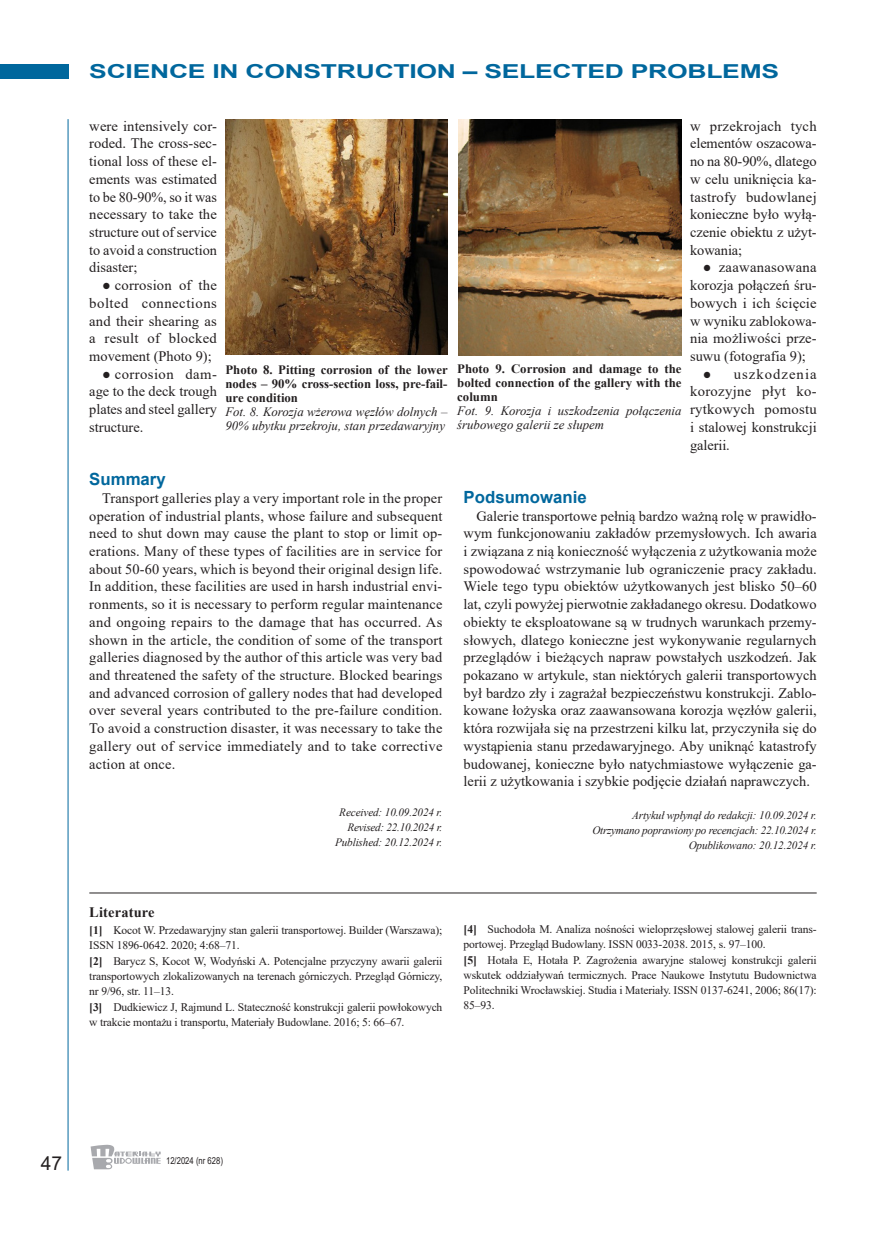
<style>
.page{position:relative;width:872px;height:1234px;background:#fff}
.page>*{position:absolute;margin:0;border:0;box-sizing:border-box;transform-origin:0 0}
.t1{font:700 19.2px "Arial";letter-spacing:-.01em;color:#00679d;scale:1.38 1}
.t2{font:19.2px "Arial";color:#231f20}
.SRODTYTUL{font:700 16.8px "Arial";color:#00679d}
.SRODTYTUL_ANG{font:700 16.8px "Arial";color:#00679d}
.BODY_2ND{font:14.4px/17.7px "Times New Roman";color:#231f20;text-align:justify}
.BODY_2ND_ANG{font:14.4px/17.7px "Times New Roman";letter-spacing:.015em;color:#231f20;text-align:justify}
.LITERATURA_SRODTYTUL_ENG{font:700 14.4px "Times New Roman";letter-spacing:.01em;color:#231f20}
.PODPIS_POD_RYS_ANGIELSKI{font:700 12.75px/14px "Times New Roman";color:#231f20;text-align:justify}
.OPIS_RYSUNKU_POLSKI{font:italic 12.75px/14px "Times New Roman";color:#231f20}
.LITERATURA_01{font:11.55px/15px "Times New Roman";letter-spacing:-.01em;color:#231f20}
.LITERATURA_PODPIS_REDAKCYJNY{font:italic 11.25px "Times New Roman";letter-spacing:-.02em;color:#231f20}
.literatura_tekst{font:italic 11.25px "Times New Roman";letter-spacing:-.01em;color:#231f20}
.t3{font:9.6px "Arial";color:#231f20;scale:.8 1}
.s1{font-weight:700}
</style>
<div class="page">
<div style="left:0;top:64px;width:68px;height:14px;background:#00679d"></div>
<hr style="left:68px;top:119px;width:1px;height:1051px;background:#00679d">
<svg style="left:91px;top:1144px;width:70px;height:24px"></svg>
<img style="left:225px;top:119px;width:222px;height:235px">
<img style="left:458px;top:120px;width:223px;height:235px">
<hr style="left:89px;top:892px;width:727px;height:1px;background:#231f20">
<h1 class="t1" style="left:89px;top:58px;width:501px">SCIENCE IN CONSTRUCTION – SELECTED PROBLEMS</h1>
<p class="BODY_2ND" style="left:89px;top:116px;width:129px">were intensively cor&shy;roded. The cross-sec&shy;tional loss of these el&shy;ements was estimated to be 80-90%, so it was necessary to take the structure out of service to avoid a construction disaster;</p>
<p class="BODY_2ND" style="left:89px;top:276px;width:129px;text-indent:13px">● corrosion of the bolted connections and their shearing as a result of blocked movement (Photo 9);</p>
<p class="BODY_2ND" style="left:89px;top:364px;width:129px;text-indent:13px">● corrosion dam&shy;age to the deck trough plates and steel gallery structure.</p>
<p class="PODPIS_POD_RYS_ANGIELSKI" style="left:225px;top:362px;width:224px">Photo 8. Pitting corrosion of the lower nodes – 90% cross-section loss, pre-fail&shy;ure condition</p>
<p class="OPIS_RYSUNKU_POLSKI" style="left:225px;top:404px;width:223px">Fot. 8. Korozja wżerowa węzłów dolnych –<br>90% ubytku przekroju, stan przedawaryjny</p>
<p class="SRODTYTUL_ANG" style="left:89px;top:467px;width:78px">Summary</p>
<p class="BODY_2ND_ANG" style="left:89px;top:488px;width:355px;text-indent:13px">Transport galleries play a very important role in the proper operation of industrial plants, whose failure and subsequent need to shut down may cause the plant to stop or limit op&shy;erations. Many of these types of facilities are in service for about 50-60 years, which is beyond their original design life.<br>In addition, these facilities are used in harsh industrial envi&shy;ronments, so it is necessary to perform regular maintenance and ongoing repairs to the damage that has occurred. As shown in the article, the condition of some of the transport galleries diagnosed by the author of this article was very bad and threatened the safety of the structure. Blocked bearings and advanced corrosion of gallery nodes that had developed over several years contributed to the pre-failure condition.<br>To avoid a construction disaster, it was necessary to take the gallery out of service immediately and to take corrective action at once.</p>
<p class="LITERATURA_PODPIS_REDAKCYJNY" style="left:339px;top:804px;width:105px">Received: 10.09.2024 r.</p>
<p class="LITERATURA_PODPIS_REDAKCYJNY" style="left:347px;top:819px;width:96px">Revised: 22.10.2024 r.</p>
<p class="literatura_tekst" style="left:335px;top:834px;width:109px">Published: 20.12.2024 r.</p>
<p class="PODPIS_POD_RYS_ANGIELSKI" style="left:457px;top:361px;width:226px">Photo 9. Corrosion and damage to the bolted connection of the gallery with the column</p>
<p class="OPIS_RYSUNKU_POLSKI" style="left:457px;top:403px;width:226px">Fot. 9. Korozja i uszkodzenia połączenia śrubowego galerii ze słupem</p>
<p class="BODY_2ND" style="left:690px;top:116px;width:128px">w przekrojach tych elementów oszacowa&shy;no na 80-90%, dlatego w celu uniknięcia ka&shy;tastrofy budowlanej konieczne było wyłą&shy;czenie obiektu z użyt&shy;kowania;</p>
<p class="BODY_2ND" style="left:690px;top:258px;width:128px;text-indent:13px">● zaawanasowana korozja połączeń śru&shy;bowych i ich ścięcie w wyniku zablokowa&shy;nia możliwości prze&shy;suwu (fotografia 9);</p>
<p class="BODY_2ND" style="left:690px;top:364px;width:128px;text-indent:13px">● uszkodzenia korozyjne płyt ko&shy;rytkowych pomostu i stalowej konstrukcji galerii.</p>
<p class="SRODTYTUL" style="left:463px;top:485px;width:125px">Podsumowanie</p>
<p class="BODY_2ND" style="left:463px;top:506px;width:355px;text-indent:13px">Galerie transportowe pełnią bardzo ważną rolę w prawidło&shy;wym funkcjonowaniu zakładów przemysłowych. Ich awaria i związana z nią konieczność wyłączenia z użytkowania może spowodować wstrzymanie lub ograniczenie pracy zakładu.<br>Wiele tego typu obiektów użytkowanych jest blisko 50–60 lat, czyli powyżej pierwotnie zakładanego okresu. Dodatkowo obiekty te eksploatowane są w trudnych warunkach przemy&shy;słowych, dlatego konieczne jest wykonywanie regularnych przeglądów i bieżących napraw powstałych uszkodzeń. Jak pokazano w artykule, stan niektórych galerii transportowych był bardzo zły i zagrażał bezpieczeństwu konstrukcji. Zablo&shy;kowane łożyska oraz zaawansowana korozja węzłów galerii, która rozwijała się na przestrzeni kilku lat, przyczyniła się do wystąpienia stanu przedawaryjnego. Aby uniknąć katastrofy budowanej, konieczne było natychmiastowe wyłączenie ga&shy;lerii z użytkowania i szybkie podjęcie działań naprawczych.</p>
<p class="LITERATURA_PODPIS_REDAKCYJNY" style="left:632px;top:807px;width:186px">Artykuł wpłynął do redakcji: 10.09.2024 r.</p>
<p class="LITERATURA_PODPIS_REDAKCYJNY" style="left:592px;top:822px;width:226px">Otrzymano poprawiony po recencjach: 22.10.2024 r.</p>
<p class="literatura_tekst" style="left:688px;top:837px;width:129px">Opublikowano: 20.12.2024 r.</p>
<p class="LITERATURA_SRODTYTUL_ENG" style="left:89px;top:901px;width:67px">Literature</p>
<p class="LITERATURA_01" style="left:89px;top:921px;width:354px"><span class="s1">[1]</span> Kocot W. Przedawaryjny stan galerii transportowej. Builder (Warszawa);<br>ISSN 1896-0642. 2020; 4:68–71.</p>
<p class="LITERATURA_01" style="left:89px;top:952px;width:354px;text-align:justify"><span class="s1">[2]</span> Barycz S, Kocot W, Wodyński A. Potencjalne przyczyny awarii galerii transportowych zlokalizowanych na terenach górniczych. Przegląd Górniczy, nr 9/96, str. 11–13.</p>
<p class="LITERATURA_01" style="left:89px;top:999px;width:354px"><span class="s1">[3]</span> Dudkiewicz J, Rajmund L. Stateczność konstrukcji galerii powłokowych w trakcie montażu i transportu, Materiały Budowlane. 2016; 5: 66–67.</p>
<p class="LITERATURA_01" style="left:463px;top:920px;width:354px"><span class="s1">[4]</span> Suchodoła M. Analiza nośności wieloprzęsłowej stalowej galerii trans&shy;portowej. Przegląd Budowlany. ISSN 0033-2038. 2015, s. 97–100.</p>
<p class="LITERATURA_01" style="left:463px;top:952px;width:354px;text-align:justify"><span class="s1">[5]</span> Hotała E, Hotała P. Zagrożenia awaryjne stalowej konstrukcji galerii wskutek oddziaływań termicznych. Prace Naukowe Instytutu Budownictwa Politechniki Wrocławskiej. Studia i Materiały. ISSN 0137-6241, 2006; 86(17):<br>85–93.</p>
<h1 class="t2" style="left:41px;top:1150px;width:23px">47</h1>
<p class="t3" style="left:166px;top:1153px;width:72px">12/2024 (nr 628)</p>
</div>
